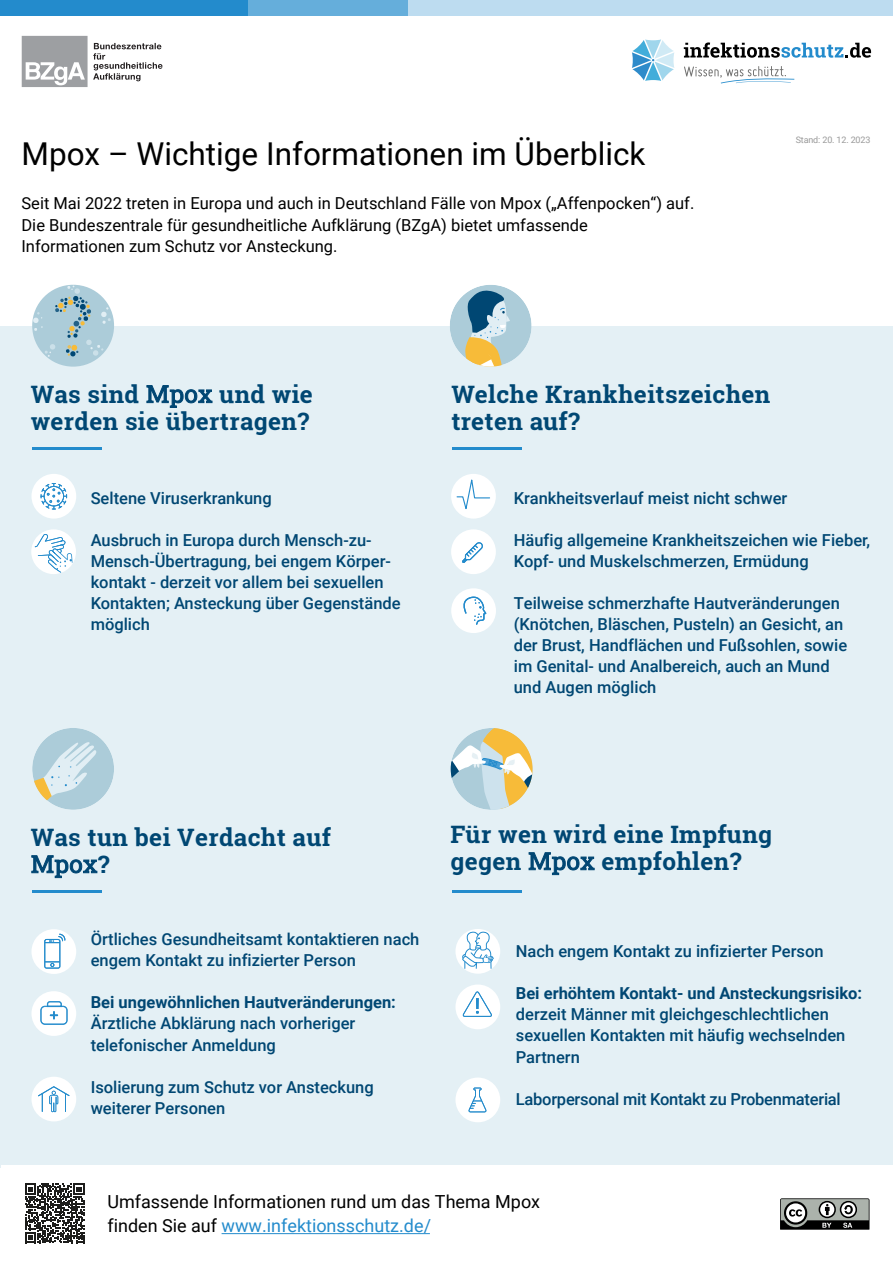
<style>
.page{position:relative;width:893px;height:1263px;background:#fff}
.page>*{position:absolute;margin:0;border:0;box-sizing:border-box;transform-origin:0 0}
.t1{font:31.5px "Roboto";color:#000}
.t2{font:700 24px/27px "Roboto Slab";letter-spacing:.015em;color:#004773}
.t3{font:18px/23.9px "Roboto";color:#000}
.t4{font:500 16.5px/21px "Roboto";color:#004773}
.t5{font:16.5px/21px "Roboto";color:#000}
.t6{font:700 16.5px "Roboto";color:#004773}
.t7{font:9px "Roboto";letter-spacing:-.015em;color:#999}
.s1{font-style:inherit}
.s2{font-weight:400;color:#004673}
.s3{color:#238bcc}
</style>
<div class="page">
<div style="left:0;top:0;width:248px;height:15px;background:#238bcc"></div>
<div style="left:248px;top:0;width:161px;height:15px;background:#65aedb"></div>
<div style="left:409px;top:0;width:484px;height:15px;background:#bddcf0"></div>
<svg style="left:684px;top:42px;width:187px;height:16px"></svg>
<svg style="left:684px;top:66px;width:110px;height:17px"></svg>
<svg style="left:632px;top:39px;width:42px;height:42px"></svg>
<svg style="left:22px;top:36px;width:141px;height:51px"></svg>
<div style="left:1px;top:327px;width:892px;height:841px;background:#e4f0f5"></div>
<div style="left:1px;top:1165px;width:892px;height:98px;background:#fff"></div>
<hr style="left:452px;top:448px;width:70px;height:2px;background:#238bcc">
<hr style="left:32px;top:890px;width:70px;height:2px;background:#238bcc">
<hr style="left:452px;top:890px;width:70px;height:2px;background:#238bcc">
<hr style="left:32px;top:448px;width:70px;height:2px;background:#238bcc">
<svg style="left:780px;top:1198px;width:89px;height:32px;background:#747774"></svg>
<hr style="left:222px;top:1233px;width:208px;height:1px;background:#238bcc">
<svg style="left:25px;top:1183px;width:60px;height:60px"></svg>
<div style="left:450px;top:285px;width:82px;height:82px;background:#acccd9;border-radius:50%"></div>
<svg style="left:462px;top:288px;width:69px;height:79px"></svg>
<div style="left:32px;top:285px;width:82px;height:82px;background:#acccd9;border-radius:50%"></div>
<svg style="left:33px;top:285px;width:78px;height:72px"></svg>
<svg style="left:451px;top:728px;width:82px;height:82px"></svg>
<div style="left:32px;top:728px;width:82px;height:82px;background:#acccd9;border-radius:50%"></div>
<svg style="left:32px;top:742px;width:66px;height:66px"></svg>
<div style="left:455px;top:929px;width:45px;height:45px;background:#fff;border-radius:50%"></div>
<svg style="left:462px;top:931px;width:32px;height:38px"></svg>
<div style="left:455px;top:1077px;width:45px;height:45px;background:#fff;border-radius:50%"></div>
<svg style="left:468px;top:1087px;width:18px;height:25px"></svg>
<div style="left:31px;top:474px;width:45px;height:45px;background:#fff;border-radius:50%"></div>
<svg style="left:41px;top:483px;width:26px;height:26px"></svg>
<div style="left:451px;top:588px;width:45px;height:45px;background:#fff;border-radius:50%"></div>
<svg style="left:463px;top:596px;width:23px;height:29px"></svg>
<div style="left:451px;top:529px;width:45px;height:45px;background:#fff;border-radius:50%"></div>
<svg style="left:462px;top:542px;width:21px;height:21px"></svg>
<div style="left:451px;top:474px;width:45px;height:45px;background:#fff;border-radius:50%"></div>
<svg style="left:456px;top:474px;width:34px;height:35px"></svg>
<div style="left:31px;top:929px;width:45px;height:45px;background:#fff;border-radius:50%"></div>
<div style="left:31px;top:991px;width:45px;height:45px;background:#fff;border-radius:50%"></div>
<div style="left:40px;top:1006px;width:28px;height:19px;border:1px solid #238bcc;border-radius:4px"></div>
<svg style="left:41px;top:1001px;width:26px;height:23px"></svg>
<div style="left:31px;top:1077px;width:45px;height:44px;background:#fff;border-radius:50%"></div>
<svg style="left:38px;top:1086px;width:31px;height:26px"></svg>
<div style="left:31px;top:529px;width:45px;height:45px;background:#fff;border-radius:50%"></div>
<svg style="left:35px;top:534px;width:38px;height:38px"></svg>
<div style="left:455px;top:984px;width:45px;height:45px;background:#fff;border-radius:50%"></div>
<svg style="left:463px;top:991px;width:29px;height:26px"></svg>
<svg style="left:44px;top:934px;width:22px;height:34px"></svg>
<h1 class="t1" style="left:22px;top:132px;width:625px"><span class="s1">Mpox</span> – Wichtige Informationen im Überblick</h1>
<p class="t5" style="left:22px;top:192px;width:674px">Seit Mai 2022 treten in Europa und auch in Deutschland Fälle von <span class="s1">Mpox („Affenpocken“)</span> auf.<br>Die Bundeszentrale für gesundheitliche Aufklärung (BZgA) bietet umfassende<br>Informationen zum Schutz vor Ansteckung.</p>
<p class="t7" style="left:796px;top:134px;width:76px">Stand: <span class="s1">20</span>. <span class="s1">12</span>. 202<span class="s1">3</span></p>
<h2 class="t2" style="left:31px;top:380px;width:284px">Was sind <span class="s2">Mpox</span> und wie werden sie übertragen?</h2>
<h2 class="t2" style="left:451px;top:380px;width:320px">Welche Krankheitszeichen treten auf?</h2>
<p class="t4" style="left:91px;top:487px;width:183px">Seltene Viruserkrankung</p>
<p class="t4" style="left:91px;top:529px;width:312px">Ausbruch in Europa durch Mensch-zu-Mensch-Übertragung, bei engem Körper&shy;kontakt - derzeit vor allem bei sexuellen Kontakten; Ansteckung über Gegenstände möglich</p>
<p class="t4" style="left:514px;top:487px;width:275px">Krankheitsverlauf meist nicht schwer</p>
<p class="t4" style="left:514px;top:529px;width:358px">Häufig allgemeine Krankheitszeichen wie Fieber,<br>Kopf- und Muskelschmerzen, Ermüdung</p>
<p class="t4" style="left:514px;top:592px;width:335px">Teilweise schmerzhafte Hautveränderungen (Knötchen, Bläschen, Pusteln) an Gesicht, an der Brust, Handflächen und Fußsohlen, sowie im Genital- und Analbereich, auch an Mund und Augen möglich</p>
<h2 class="t2" style="left:31px;top:823px;width:302px">Was tun bei Verdacht auf<br><span class="s2">Mpox</span>?</h2>
<p class="t4" style="left:91px;top:928px;width:330px">Örtliches Gesundheitsamt kontaktieren nach engem Kontakt zu infizierter Person</p>
<p class="t6" style="left:91px;top:991px;width:307px">Bei ungewöhnlichen Hautveränderungen:</p>
<p class="t4" style="left:91px;top:1012px;width:266px">Ärztliche Abklärung nach vorheriger telefonischer Anmeldung</p>
<p class="t4" style="left:91px;top:1075px;width:285px">Isolierung zum Schutz vor Ansteckung weiterer Personen</p>
<h2 class="t2" style="left:450px;top:820px;width:323px">Für wen wird eine Impfung gegen <span class="s2">Mpox</span> empfohlen?</h2>
<p class="t4" style="left:516px;top:940px;width:309px">Nach engem Kontakt zu infizierter Person</p>
<p class="t6" style="left:516px;top:982px;width:348px">Bei erhöhtem Kontakt- und Ansteckungsrisiko:</p>
<p class="t4" style="left:516px;top:1003px;width:331px">derzeit Männer mit gleichgeschlechtlichen sexuellen Kontakten mit häufig wechselnden<br>Partnern</p>
<p class="t4" style="left:516px;top:1087px;width:327px">Laborpersonal mit Kontakt zu Probenmaterial</p>
<p class="t3" style="left:107px;top:1189px;width:434px">Umfassende Informationen rund um das Thema <span class="s1">Mpox </span>finden Sie auf <span class="s3">www.infektionsschutz.de/</span></p>
</div>
